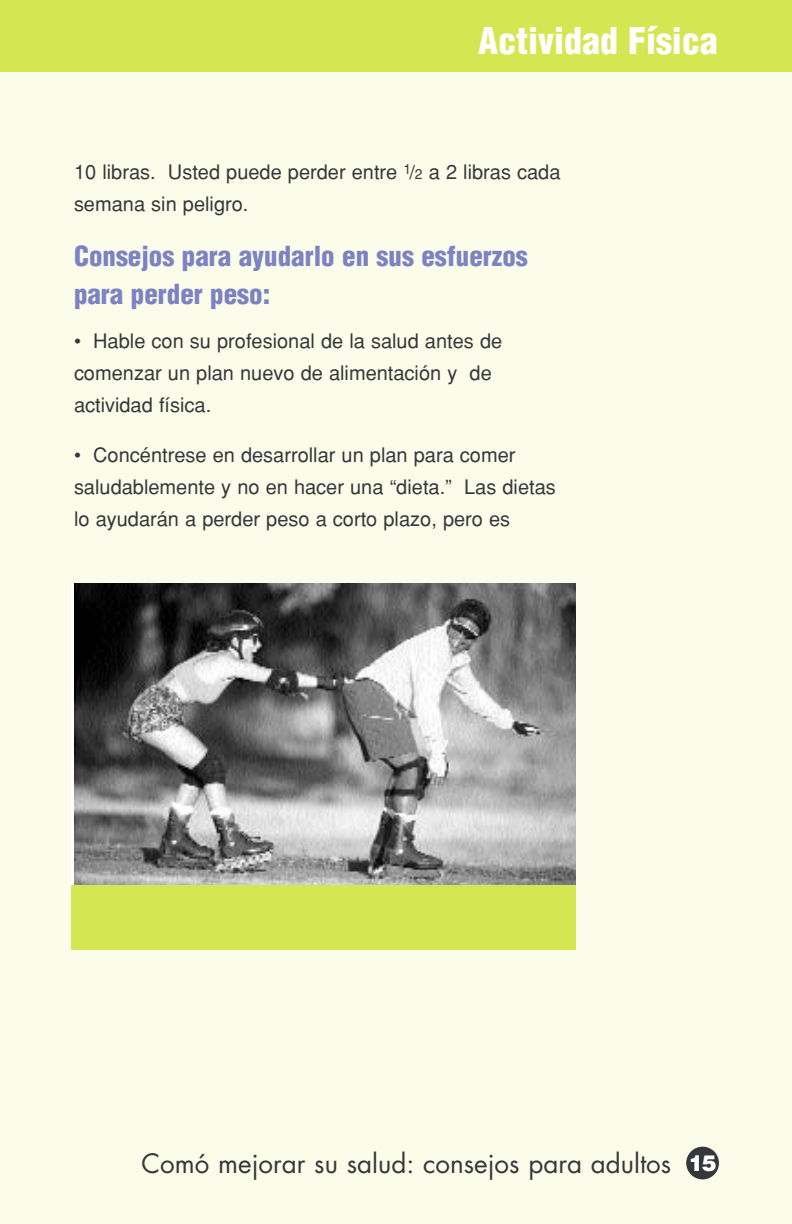
<style>
.page{position:relative;width:792px;height:1224px;background:#fbfcea}
.page>*{position:absolute;margin:0;border:0;box-sizing:border-box;transform-origin:0 0}
.t1{font:900 condensed 36px "Helvetica";color:#fff}
.t2{font:900 condensed 27px/38px "Helvetica";color:#7d83c2}
.t3{font:26px "Futura";color:#353739}
.t4{font:20px/32px "Helvetica";color:#353739}
.s1{font-size:14px}
.s2{font-family:"Helvetica";font-weight:900;font-size:22px;color:#fff}
</style>
<div class="page">
<div style="left:0;top:0;width:792px;height:72px;background:#d4e753"></div>
<div style="left:686px;top:1147px;width:33px;height:32px;background:#353739;border-radius:50%"></div>
<div style="left:72px;top:884px;width:504px;height:66px;background:#d4e753"></div>
<img style="left:74px;top:583px;width:502px;height:301px">
<h1 class="t1" style="left:478px;top:29px;width:241px">Actividad Física</h1>
<p class="t4" style="left:74px;top:158px;width:488px">10 libras. Usted puede perder entre <sup>1</sup>/<span class="s1">2</span> a 2 libras cada semana sin peligro.</p>
<h2 class="t2" style="left:74px;top:240px;width:455px">Consejos para ayudarlo en sus esfuerzos para perder peso:</h2>
<p class="t4" style="left:74px;top:328px;width:430px">• Hable con su profesional de la salud antes de comenzar un plan nuevo de alimentación y de actividad física.</p>
<p class="t4" style="left:74px;top:441px;width:483px">• Concéntrese en desarrollar un plan para comer saludablemente y no en hacer una “dieta.” Las dietas lo ayudarán a perder peso a corto plazo, pero es</p>
<h3 class="t3" style="left:142px;top:1151px;width:576px">Comó mejorar su salud: consejos para adultos <span class="s2">15</span></h3>
</div>
